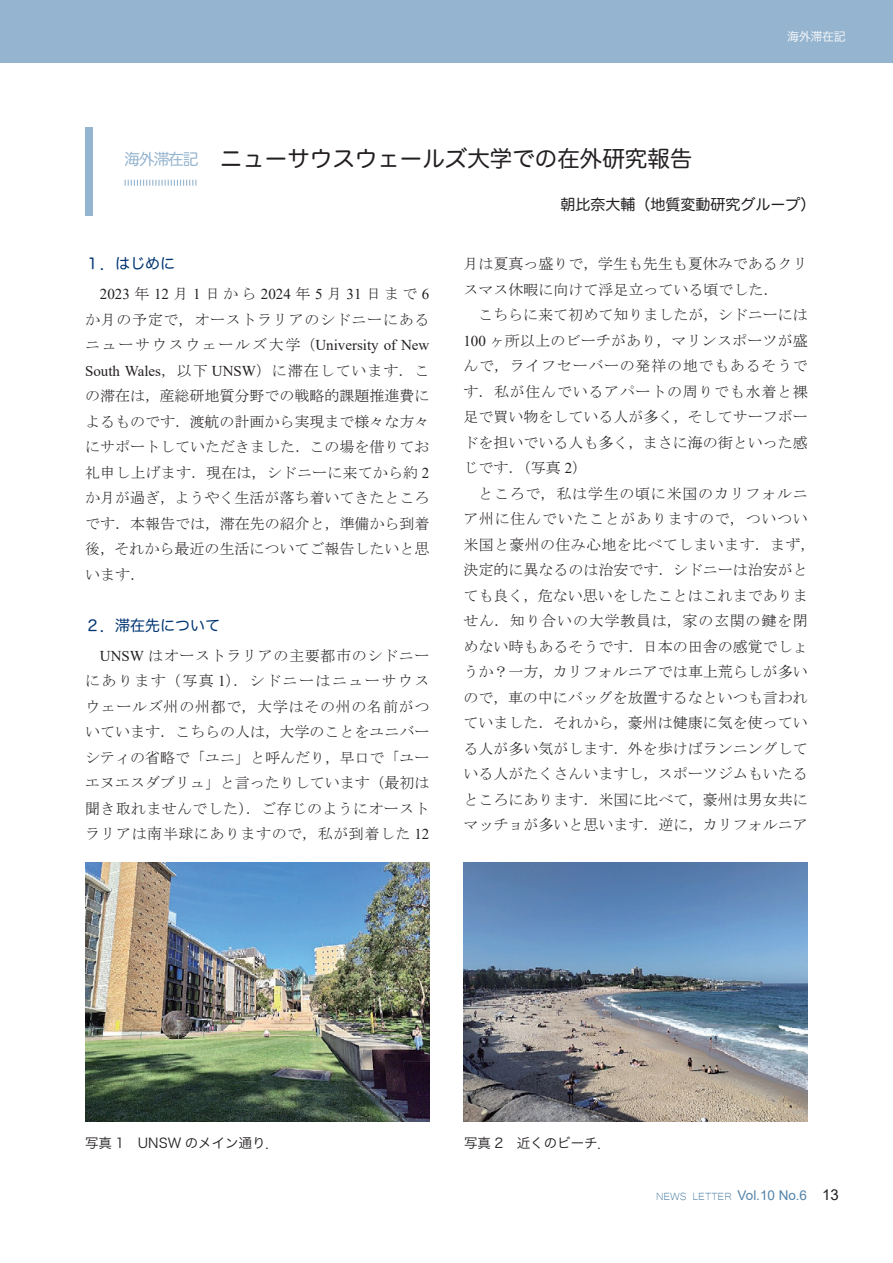
<style>
.page{position:relative;width:893px;height:1263px;background:#fff}
.page>*{position:absolute;margin:0;border:0;box-sizing:border-box;transform-origin:0 0}
.t1{font:22.5px "Hira Maru Pro W4";color:#231f20}
.t2{font:15px/25.5px "MS Mincho";color:#231f20;text-align:justify}
.t3{font:15px/25.5px "Times New Roman";color:#231f20}
.t4{font:15px "MS Mincho";letter-spacing:.05em;color:#231f20}
.t5{font:15px "Hira Maru Pro W4";color:#231f20}
.t6{font:15px "Hira Maru Pro W4";color:#013572}
.t7{font:13.5px "Hira Kaku Pro W3";color:#231f20}
.t8{font:13.5px "Microsoft Yi Baiti";color:#5483a8}
.t9{font:12px "Hira Kaku Pro W3";letter-spacing:-.03em;color:#fff}
.s1{font-size:15.75px;color:#95b4cf}
.s2{font-family:"MS Mincho"}
.s3{font-family:"Times New Roman"}
.s4{font-family:"Arial"}
.s5{font-family:"Arial";font-size:15px;color:#231f20}
</style>
<div class="page">
<div style="left:0;top:0;width:893px;height:63px;background:#95b4cf"></div>
<svg style="left:125px;top:180px;width:71px;height:6px"></svg>
<div style="left:85px;top:128px;width:8px;height:88px;background:#95b4cf"></div>
<img style="left:85px;top:862px;width:345px;height:259px">
<img style="left:463px;top:862px;width:345px;height:259px">
<p class="t9" style="left:787px;top:26px;width:60px">海外滞在記</p>
<h1 class="t1" style="left:125px;top:139px;width:569px"><span class="s1">海外滞在記</span>　ニューサウスウェールズ大学での在外研究報告</h1>
<p class="t5" style="left:560px;top:191px;width:256px">朝比奈大輔（地質変動研究グループ）</p>
<p class="t6" style="left:85px;top:251px;width:91px">１．はじめに</p>
<p class="t3" style="left:100px;top:281px;width:331px">2023<span class="s2">年</span>12<span class="s2">月</span>1<span class="s2">日から</span>2024<span class="s2">年</span>5<span class="s2">月</span>31<span class="s2">日まで</span>6</p>
<p class="t4" style="left:85px;top:312px;width:346px">か月の予定で，オーストラリアのシドニーにある</p>
<p class="t3" style="left:85px;top:332px;width:346px"><span class="s2">ニューサウスウェールズ大学（</span>University of New<br>South Wales<span class="s2">，以下</span> UNSW<span class="s2">）に滞在しています．こ</span></p>
<p class="t2" style="left:85px;top:383px;width:346px">の滞在は，産総研地質分野での戦略的課題推進費によるものです．渡航の計画から実現まで様々な方々にサポートしていただきました．この場を借りてお礼申し上げます．現在は，シドニーに来てから約 <span class="s3">2</span>か月が過ぎ，ようやく生活が落ち着いてきたところです．本報告では，滞在先の紹介と，準備から到着後，それから最近の生活についてご報告したいと思います．</p>
<p class="t6" style="left:85px;top:612px;width:137px">２．滞在先について</p>
<p class="t2" style="left:85px;top:642px;width:346px;text-indent:15px"><span class="s3">UNSW</span> はオーストラリアの主要都市のシドニーにあります（写真 <span class="s3">1</span>）．シドニーはニューサウスウェールズ州の州都で，大学はその州の名前がついています．こちらの人は，大学のことをユニバーシティの省略で「ユニ」と呼んだり，早口で「ユーエヌエスダブリュ」と言ったりしています（最初は聞き取れませんでした）．ご存じのようにオーストラリアは南半球にありますので，私が到着した <span class="s3">12</span></p>
<p class="t2" style="left:463px;top:251px;width:346px">月は夏真っ盛りで，学生も先生も夏休みであるクリスマス休暇に向けて浮足立っている頃でした．</p>
<p class="t2" style="left:463px;top:302px;width:346px;text-indent:15px">こちらに来て初めて知りましたが，シドニーには<span class="s3">100</span> ヶ所以上のビーチがあり，マリンスポーツが盛んで，ライフセーバーの発祥の地でもあるそうです．私が住んでいるアパートの周りでも水着と裸足で買い物をしている人が多く，そしてサーフボードを担いでいる人も多く，まさに海の街といった感じです．（写真 <span class="s3">2</span>）</p>
<p class="t2" style="left:463px;top:480px;width:353px;text-align:center">ところで，私は学生の頃に米国のカリフォルニ<br>ア州に住んでいたことがありますので，ついつい米国と豪州の住み心地を比べてしまいます．まず，決定的に異なるのは治安です．シドニーは治安がとても良く，危ない思いをしたことはこれまでありません．知り合いの大学教員は，家の玄関の鍵を閉めない時もあるそうです．日本の田舎の感覚でしょうか？一方，カリフォルニアでは車上荒らしが多いので，車の中にバッグを放置するなといつも言われていました．それから，豪州は健康に気を使っている人が多い気がします．外を歩けばランニングしている人がたくさんいますし，スポーツジムもいたるところにあります．米国に比べて，豪州は男女共にマッチョが多いと思います．逆に，カリフォルニア</p>
<p class="t7" style="left:85px;top:1130px;width:196px">写真 1　UNSW のメイン通り．</p>
<p class="t7" style="left:464px;top:1130px;width:149px">写真 2　近くのビーチ．</p>
<p class="t8" style="left:656px;top:1188px;width:184px">NEWS LETTER <span class="s4">Vol.10 No.6</span> <span class="s5">13</span></p>
</div>
